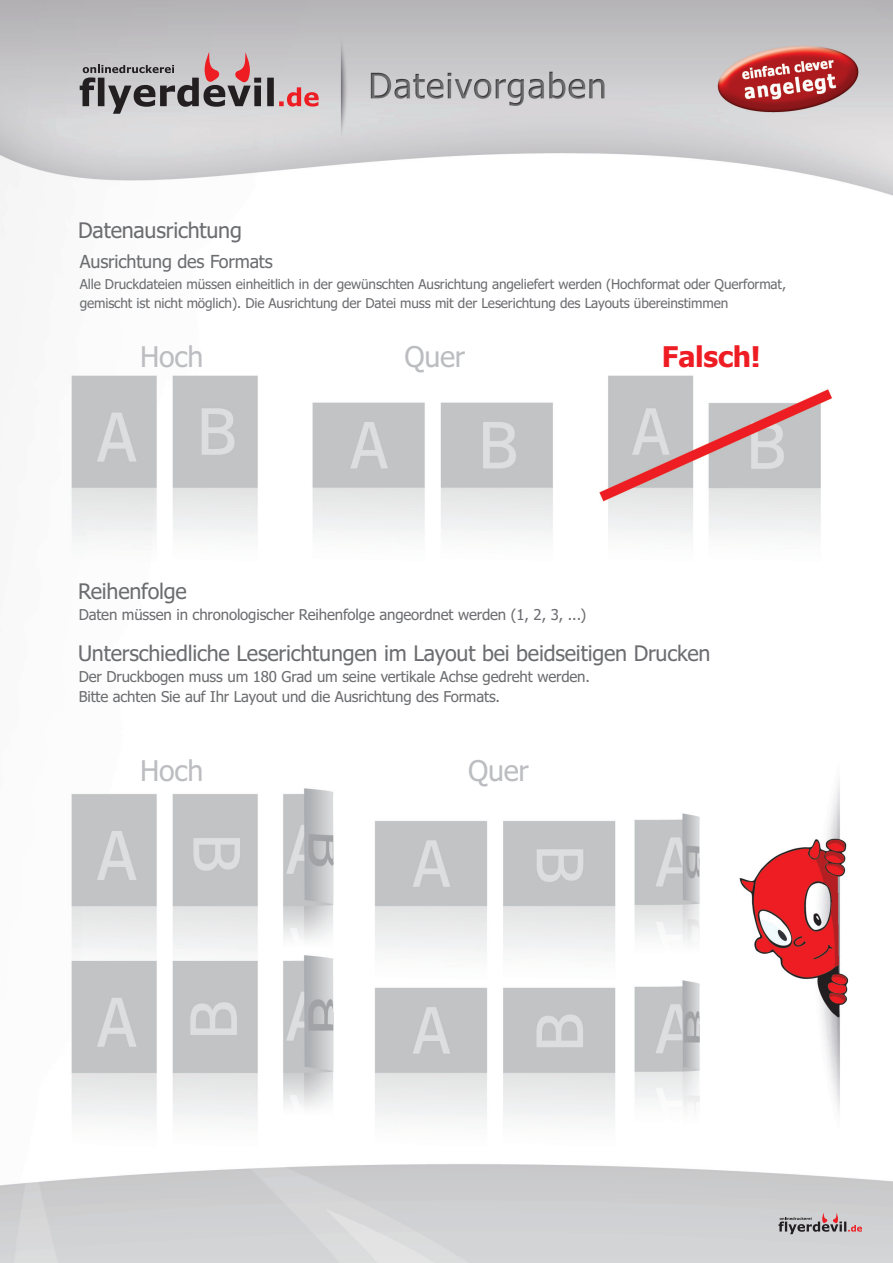
<style>
.page{position:relative;width:893px;height:1263px;background:#fff}
.page>*{position:absolute;margin:0;border:0;box-sizing:border-box;transform-origin:0 0}
.t1{font:28.65px "Tahoma";letter-spacing:-.01em;color:#bcbdc0}
.t2{font:700 28.65px "Tahoma";letter-spacing:-.01em;color:#ee1d23}
.t3{font:21.45px "Tahoma";letter-spacing:-.01em;color:#6c6d70}
.t4{font:18px "Tahoma";letter-spacing:-.01em;color:#6c6d70}
.t5{font:15px/20.4px "Tahoma";letter-spacing:-.01em;color:#6c6d70}
.t6{font:13.5px/18.5px "Tahoma";letter-spacing:-.01em;color:#6c6d70}
</style>
<div class="page">
<img style="left:0;top:0;width:893px;height:1263px">
<svg style="left:80px;top:52px;width:239px;height:62px;background:#ada2a4"></svg>
<svg style="left:778px;top:1212px;width:84px;height:22px;background:#b0a6a8"></svg>
<p class="t3" style="left:78px;top:222px;width:165px">Datenausrichtung</p>
<p class="t4" style="left:80px;top:254px;width:194px">Ausrichtung des Formats</p>
<p class="t6" style="left:80px;top:276px;width:708px">Alle Druckdateien müssen einheitlich in der gewünschten Ausrichtung angeliefert werden (Hochformat oder Querformat, gemischt ist nicht möglich). Die Ausrichtung der Datei muss mit der Leserichtung des Layouts übereinstimmen</p>
<p class="t1" style="left:140px;top:345px;width:65px">Hoch</p>
<p class="t1" style="left:404px;top:345px;width:62px">Quer</p>
<p class="t2" style="left:662px;top:345px;width:100px">Falsch!</p>
<p class="t3" style="left:78px;top:582px;width:110px">Reihenfolge</p>
<p class="t5" style="left:79px;top:606px;width:509px">Daten müssen in chronologischer Reihenfolge angeordnet werden (1, 2, 3, ...)</p>
<p class="t3" style="left:78px;top:644px;width:634px">Unterschiedliche Leserichtungen im Layout bei beidseitigen Drucken</p>
<p class="t5" style="left:79px;top:667px;width:513px">Der Druckbogen muss um 180 Grad um seine vertikale Achse gedreht werden.<br>Bitte achten Sie auf Ihr Layout und die Ausrichtung des Formats.</p>
<p class="t1" style="left:140px;top:759px;width:65px">Hoch</p>
<p class="t1" style="left:468px;top:759px;width:62px">Quer</p>
</div>
